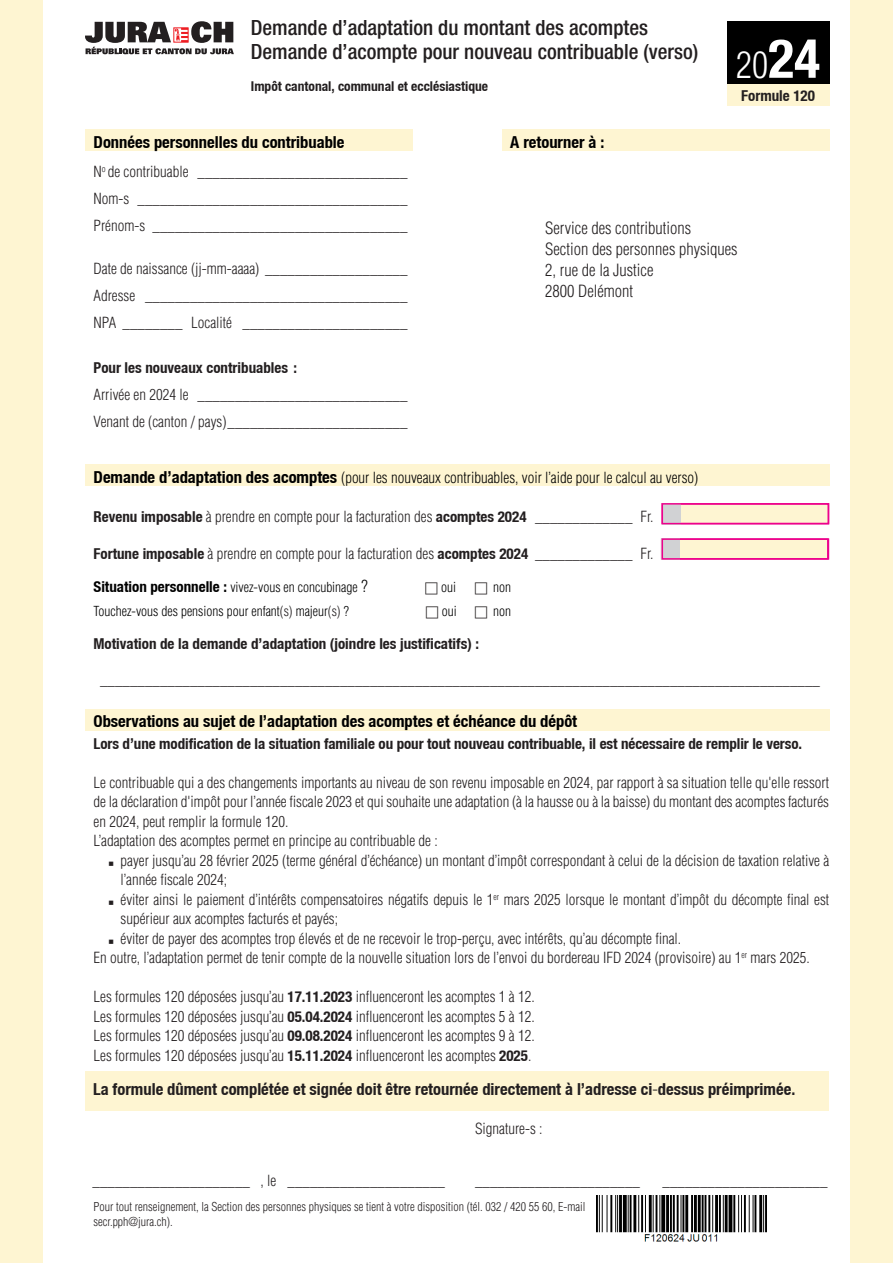
<style>
.page{position:relative;width:893px;height:1263px;background:#fff}
.page>*{position:absolute;margin:0;border:0;box-sizing:border-box;transform-origin:0 0}
.t1{font:300 condensed 36px "Helvetica LT Std";color:#fff}
.t2{font:500 condensed 21px/24px "Helvetica Neue LT Pro";color:#231f20}
.t3{font:16.5px "Helvetica Neue Bold Cond";color:#000}
.t4{font:16.5px "Helvetica Neue Bold Cond";color:#231f20}
.t5{font:300 condensed 16.5px/21px "Helvetica LT Std";color:#231f20}
.t6{font:300 condensed 15px/19.5px "Helvetica LT Std";color:#231f20;text-align:justify}
.t7{font:15px "Helvetica Neue Bold Cond";letter-spacing:-.005em;color:#231f20}
.t8{font:300 condensed 15px "Helvetica LT Std";color:#000}
.t9{font:300 condensed 13.5px "Helvetica LT Std";color:#000}
.t10{font:13.5px "Helvetica Neue Bold Cond";color:#231f20}
.t11{font:300 condensed 12px/14.4px "Helvetica LT Std";color:#231f20}
.s1{font-family:"Helvetica Neue Bold Cond";font-weight:400;font-stretch:normal;font-size:54px}
.s2{font-family:"Helvetica Neue Bold Cond";font-weight:400;font-stretch:normal;font-size:16.5px}
.s3{font-family:"Helvetica Neue Bold Cond";font-weight:400;font-stretch:normal}
.s4{font-family:"Helvetica Neue Bold Cond";font-weight:400;font-stretch:normal;font-size:15px}
.s5{font-size:16.5px}
.s6{color:#231f20}
.s7{font-family:"Helvetica LT Std";font-weight:300;font-stretch:condensed}
</style>
<div class="page">
<div style="left:85px;top:1071px;width:744px;height:40px;background:#fef5d2"></div>
<div style="left:727px;top:21px;width:102px;height:64px;background:#000"></div>
<div style="left:0;top:0;width:43px;height:1263px;background:#fef5d2"></div>
<svg style="left:85px;top:21px;width:149px;height:33px"></svg>
<div style="left:850px;top:0;width:43px;height:1263px;background:#fef5d2"></div>
<div style="left:85px;top:129px;width:327px;height:21px;background:#fef5d2"></div>
<div style="left:727px;top:85px;width:102px;height:21px;background:#fef5d2"></div>
<div style="left:85px;top:464px;width:744px;height:21px;background:#fef5d2"></div>
<div style="left:85px;top:709px;width:744px;height:21px;background:#fef5d2"></div>
<div style="left:661px;top:503px;width:168px;height:21px;background:#fef5d2"></div>
<div style="left:662px;top:503px;width:19px;height:21px;background:#d1d2d4"></div>
<div style="left:661px;top:503px;width:168px;height:21px;border:2px solid #ed028c"></div>
<div style="left:661px;top:538px;width:168px;height:22px;background:#fef5d2"></div>
<div style="left:662px;top:538px;width:18px;height:22px;background:#d1d2d4"></div>
<div style="left:661px;top:538px;width:168px;height:22px;border:2px solid #ed028c"></div>
<div style="left:502px;top:129px;width:327px;height:21px;background:#fef5d2"></div>
<img style="left:596px;top:1196px;width:170px;height:46px">
<h2 class="t2" style="left:251px;top:15px;width:449px">Demande d’adaptation du montant des acomptes<br>Demande d’acompte pour nouveau contribuable (verso)</h2>
<p class="t10" style="left:251px;top:78px;width:239px">Impôt cantonal, communal et ecclésiastique</p>
<p class="t3" style="left:94px;top:132px;width:252px">Données personnelles du contribuable</p>
<p class="t3" style="left:510px;top:132px;width:96px">A retourner à :</p>
<h1 class="t1" style="left:736px;top:42px;width:85px">20<span class="s1">24</span></h1>
<p class="t7" style="left:741px;top:86px;width:75px">Formule 120</p>
<p class="t6" style="left:94px;top:158px;width:315px;line-height:27px">N<sup>o</sup> de contribuable ____________________________ Nom-s ____________________________________ Prénom-s __________________________________</p>
<p class="t6" style="left:94px;top:255px;width:315px;line-height:27px">Date de naissance (jj-mm-aaaa) ___________________ Adresse ___________________________________ NPA ________ Localité ______________________</p>
<p class="t7" style="left:94px;top:358px;width:205px">Pour les nouveaux contribuables :</p>
<p class="t6" style="left:94px;top:381px;width:315px;line-height:27px">Arrivée en 2024 le ____________________________<br>Venant de (canton / pays)________________________</p>
<p class="t5" style="left:545px;top:217px;width:194px">Service des contributions<br>Section des personnes physiques<br>2, rue de la Justice<br>2800 Delémont</p>
<p class="t8" style="left:94px;top:468px;width:606px"><span class="s2">Demande d’adaptation des acomptes</span> (pour les nouveaux contribuables, voir l’aide pour le calcul au verso)</p>
<p class="t6" style="left:94px;top:507px;width:561px"><span class="s3">Revenu imposable</span> à prendre en compte pour la facturation des <span class="s3">acomptes 2024</span> _____________ Fr.</p>
<p class="t6" style="left:94px;top:543px;width:561px"><span class="s3">Fortune imposable</span> à prendre en compte pour la facturation des <span class="s3">acomptes 2024</span> _____________ Fr.</p>
<p class="t9" style="left:94px;top:579px;width:276px"><span class="s4">Situation personnelle :</span> vivez-vous en concubinage <span class="s5">?</span></p>
<p class="t9" style="left:441px;top:579px;width:16px">oui</p>
<p class="t9" style="left:493px;top:579px;width:19px">non</p>
<p class="t9" style="left:94px;top:603px;width:257px">Touchez-vous des pensions pour enfant<span class="s6">(s)</span> majeur<span class="s6">(s)</span> ?</p>
<p class="t9" style="left:442px;top:603px;width:16px">oui</p>
<p class="t9" style="left:493px;top:603px;width:19px">non</p>
<p class="t7" style="left:94px;top:634px;width:387px">Motivation de la demande d’adaptation (joindre les justificatifs) :</p>
<p class="t6" style="left:100px;top:669px;width:721px">________________________________________________________________________________________________</p>
<p class="t3" style="left:94px;top:712px;width:485px">Observations au sujet de l’adaptation des acomptes et échéance du dépôt</p>
<p class="t7" style="left:94px;top:734px;width:710px">Lors d’une modification de la situation familiale ou pour tout nouveau contribuable, il est nécessaire de remplir le verso.</p>
<p class="t6" style="left:94px;top:773px;width:737px;text-align:left">Le contribuable qui a des changements importants au niveau de son revenu imposable en 2024, par rapport à sa situation telle qu'elle ressort de la déclaration d'impôt pour l’année fiscale 2023 et qui souhaite une adaptation (à la hausse ou à la baisse) du montant des acomptes facturés en 2024, peut remplir la formule 120.<br>L’adaptation des acomptes permet en principe au contribuable de :</p>
<p class="t6" style="left:121px;top:851px;width:710px">payer jusqu’au 28 février 2025 (terme général d’échéance) un montant d’impôt correspondant à celui de la décision de taxation relative à</p>
<p class="t6" style="left:121px;top:870px;width:108px">l’année fiscale 2024;</p>
<p class="t6" style="left:121px;top:890px;width:710px">éviter ainsi le paiement d’intérêts compensatoires négatifs depuis le 1<sup>er</sup> mars 2025 lorsque le montant d’impôt du décompte final est</p>
<p class="t6" style="left:121px;top:909px;width:219px">supérieur aux acomptes facturés et payés;</p>
<p class="t6" style="left:121px;top:929px;width:562px">éviter de payer des acomptes trop élevés et de ne recevoir le trop-perçu, avec intérêts, qu’au décompte final.</p>
<p class="t6" style="left:94px;top:948px;width:718px">En outre, l’adaptation permet de tenir compte de la nouvelle situation lors de l’envoi du bordereau IFD 2024 (provisoire) au 1<sup>er</sup> mars 2025.</p>
<p class="t6" style="left:94px;top:987px;width:443px">Les formules 120 déposées jusqu’au <span class="s3">17.11.2023</span> influenceront les acomptes 1 à 12.<br>Les formules 120 déposées jusqu’au <span class="s3">05.04.2024</span> influenceront les acomptes 5 à 12.<br>Les formules 120 déposées jusqu’au <span class="s3">09.08.2024</span> influenceront les acomptes 9 à 12.<br>Les formules 120 déposées jusqu’au <span class="s3">15.11.2024</span> influenceront les acomptes <span class="s3">2025</span>.</p>
<p class="t4" style="left:93px;top:1079px;width:704px">La formule dûment complétée et signée doit être retournée directement à l’adresse ci<span class="s7">-</span>dessus préimprimée.</p>
<p class="t6" style="left:93px;top:1170px;width:354px">_____________________ , le _____________________</p>
<p class="t6" style="left:475px;top:1119px;width:69px">Signature-s :</p>
<p class="t6" style="left:475px;top:1170px;width:166px">______________________</p>
<p class="t6" style="left:663px;top:1170px;width:166px">______________________</p>
<p class="t11" style="left:94px;top:1200px;width:493px">Pour tout renseignement, la Section des personnes physiques se tient à votre disposition (tél. 032 / 420 55 60, E-mail secr.pph@jura.ch).</p>
</div>
